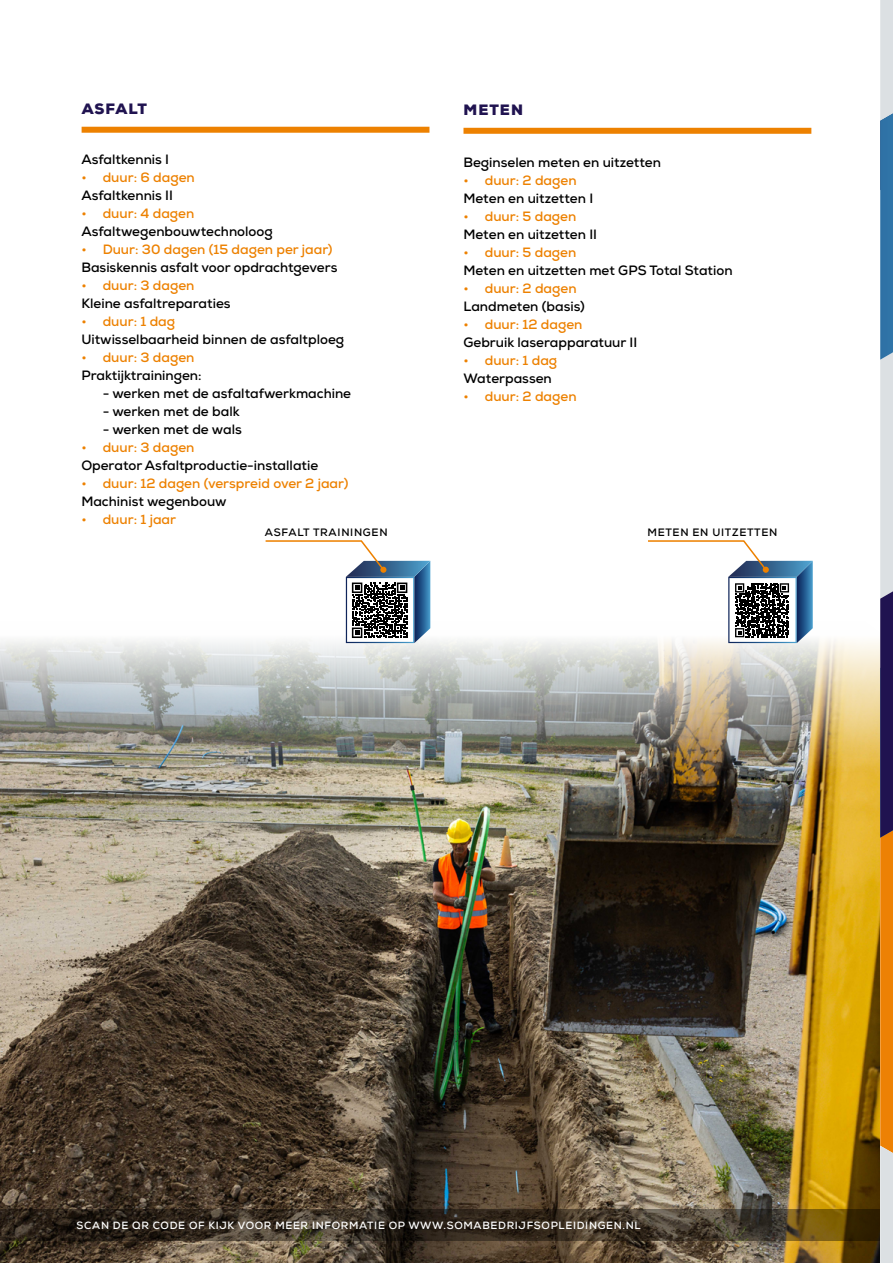
<style>
.page{position:relative;width:893px;height:1263px;background:#fff}
.page>*{position:absolute;margin:0;border:0;box-sizing:border-box;transform-origin:0 0}
.t1{font:900 15px "Nexa";letter-spacing:.065em;color:#201350}
.t2{font:700 13.5px "Nexa";color:#000}
.t3{font:700 13.5px "Nexa";color:#ed8100}
.t4{font:700 10.65px "Nexa";letter-spacing:.065em;color:#000}
.t5{font:700 10.5px "Nexa";letter-spacing:.065em;color:#fff}
</style>
<div class="page">
<img style="left:0;top:621px;width:880px;height:642px">
<svg style="left:0;top:1209px;width:880px;height:32px;background:#3b3121"></svg>
<svg style="left:880px;top:0;width:13px;height:1263px;background:#9d8e86"></svg>
<div style="left:82px;top:127px;width:347px;height:6px;background:#ed8100"></div>
<svg style="left:264px;top:540px;width:166px;height:103px"></svg>
<svg style="left:646px;top:540px;width:167px;height:103px"></svg>
<div style="left:463px;top:128px;width:348px;height:6px;background:#ed8100"></div>
<p class="t1" style="left:82px;top:99px;width:67px">ASFALT</p>
<p class="t2" style="left:81px;top:150px;width:89px">Asfaltkennis I</p>
<p class="t3" style="left:81px;top:168px;width:115px">• duur: 6 dagen</p>
<p class="t2" style="left:81px;top:186px;width:93px">Asfaltkennis II</p>
<p class="t3" style="left:81px;top:204px;width:114px">• duur: 4 dagen</p>
<p class="t2" style="left:81px;top:222px;width:193px">Asfaltwegenbouwtechnoloog</p>
<p class="t3" style="left:81px;top:240px;width:253px">• Duur: 30 dagen (15 dagen per jaar)</p>
<p class="t2" style="left:81px;top:258px;width:257px">Basiskennis asfalt voor opdrachtgevers</p>
<p class="t3" style="left:81px;top:276px;width:115px">• duur: 3 dagen</p>
<p class="t2" style="left:81px;top:294px;width:151px">Kleine asfaltreparaties</p>
<p class="t3" style="left:81px;top:312px;width:95px">• duur: 1 dag</p>
<p class="t2" style="left:81px;top:330px;width:264px">Uitwisselbaarheid binnen de asfaltploeg</p>
<p class="t3" style="left:81px;top:348px;width:115px">• duur: 3 dagen</p>
<p class="t2" style="left:81px;top:366px;width:122px">Praktijktrainingen:</p>
<p class="t2" style="left:103px;top:384px;width:250px">- werken met de asfaltafwerkmachine</p>
<p class="t2" style="left:103px;top:402px;width:139px">- werken met de balk</p>
<p class="t2" style="left:103px;top:420px;width:141px">- werken met de wals</p>
<p class="t3" style="left:81px;top:438px;width:115px">• duur: 3 dagen</p>
<p class="t2" style="left:81px;top:456px;width:238px">Operator Asfaltproductie-installatie</p>
<p class="t3" style="left:81px;top:474px;width:268px">• duur: 12 dagen (verspreid over 2 jaar)</p>
<p class="t2" style="left:81px;top:492px;width:147px">Machinist wegenbouw</p>
<p class="t3" style="left:81px;top:510px;width:96px">• duur: 1 jaar</p>
<p class="t4" style="left:265px;top:525px;width:124px">ASFALT TRAININGEN</p>
<p class="t4" style="left:647px;top:525px;width:132px">METEN EN UITZETTEN</p>
<p class="t1" style="left:464px;top:100px;width:61px">METEN</p>
<p class="t2" style="left:463px;top:154px;width:199px">Beginselen meten en uitzetten</p>
<p class="t3" style="left:463px;top:172px;width:115px">• duur: 2 dagen</p>
<p class="t2" style="left:463px;top:190px;width:131px">Meten en uitzetten I</p>
<p class="t3" style="left:463px;top:208px;width:114px">• duur: 5 dagen</p>
<p class="t2" style="left:463px;top:226px;width:135px">Meten en uitzetten II</p>
<p class="t3" style="left:463px;top:244px;width:114px">• duur: 5 dagen</p>
<p class="t2" style="left:463px;top:262px;width:271px">Meten en uitzetten met GPS Total Station</p>
<p class="t3" style="left:463px;top:280px;width:115px">• duur: 2 dagen</p>
<p class="t2" style="left:463px;top:298px;width:123px">Landmeten (basis)</p>
<p class="t3" style="left:463px;top:316px;width:120px">• duur: 12 dagen</p>
<p class="t2" style="left:463px;top:334px;width:175px">Gebruik laserapparatuur II</p>
<p class="t3" style="left:463px;top:352px;width:95px">• duur: 1 dag</p>
<p class="t2" style="left:463px;top:370px;width:90px">Waterpassen</p>
<p class="t3" style="left:463px;top:388px;width:115px">• duur: 2 dagen</p>
<p class="t5" style="left:77px;top:1218px;width:565px">SCAN DE QR CODE OF KIJK VOOR MEER INFORMATIE OP WWW.SOMABEDRIJFSOPLEIDINGEN.NL</p>
</div>
